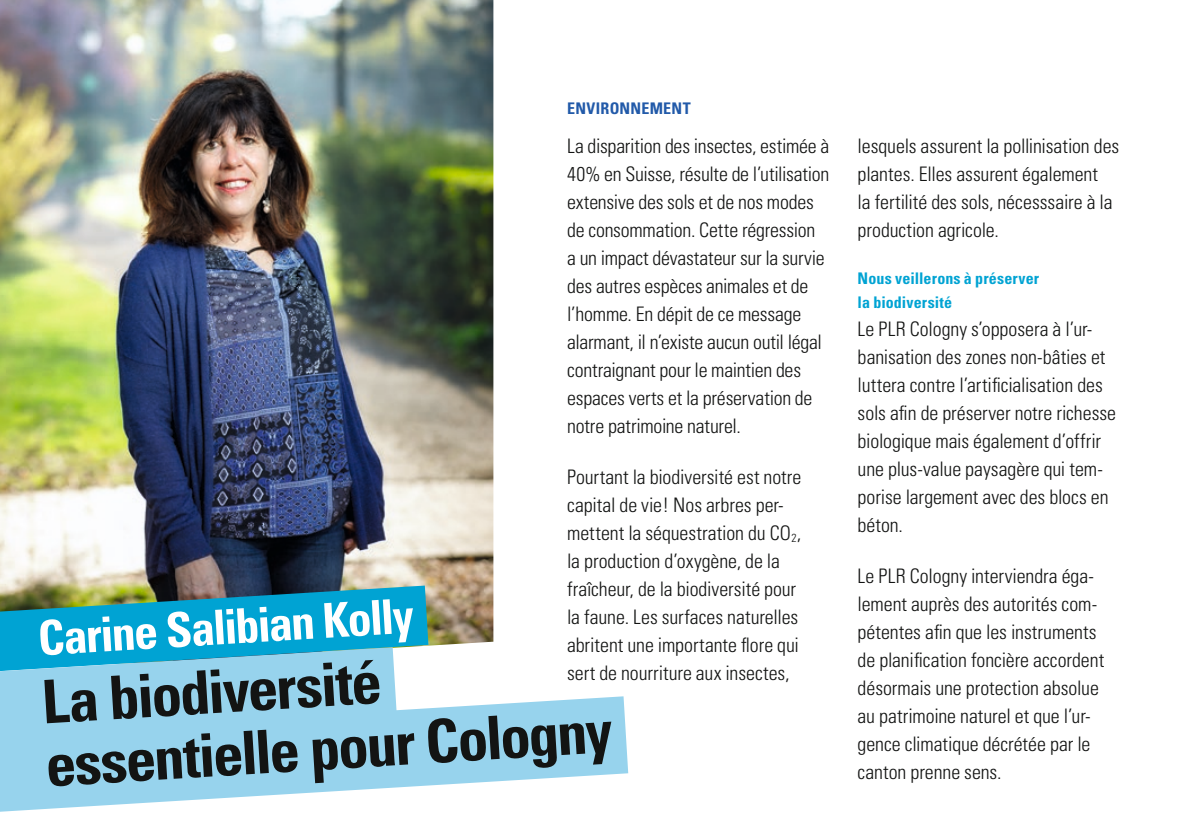
<style>
.page{position:relative;width:1191px;height:840px;background:#fff}
.page>*{position:absolute;margin:0;border:0;box-sizing:border-box;transform-origin:0 0}
.t1{font:700 condensed 60px/63.6px "Univers LT Std";color:#131413}
.t2{font:700 condensed 48px "Univers LT Std";color:#fff}
.TXT_courant{font:300 condensed 20px/28px "Univers LT Std";letter-spacing:-.005em;color:#131413}
.SS_titre{font:700 condensed 16px/24px "Univers LT Std";letter-spacing:.005em;color:#00a3d3}
.dicastère{font:700 condensed 16px "Univers LT Std";letter-spacing:.015em;color:#225aa9}
</style>
<div class="page">
<img style="left:0;top:0;width:493px;height:646px">
<img style="left:0;top:585px;width:428px;height:63px">
<svg style="left:0;top:646px;width:397px;height:50px;fill:#97d3ed"></svg>
<svg style="left:0;top:696px;width:628px;height:115px;fill:#97d3ed"></svg>
<p class="dicastère" style="left:567px;top:98px;width:125px">ENVIRONNEMENT</p>
<p class="TXT_courant" style="left:567px;top:132px;width:264px">La disparition des insectes, estimée à 40% en Suisse, résulte de l’utilisation extensive des sols et de nos modes de consommation. Cette régression a un impact dévastateur sur la survie des autres espèces animales et de l’homme. En dépit de ce message alarmant, il n’existe aucun outil légal contraignant pour le maintien des espaces verts et la préservation de notre patrimoine naturel.</p>
<p class="TXT_courant" style="left:567px;top:463px;width:236px">Pourtant la biodiversité est notre capital de vie! Nos arbres per&shy;mettent la séquestration du CO<sub>2</sub>, la production d’oxygène, de la fraîcheur, de la biodiversité pour la faune. Les surfaces naturelles abritent une importante flore qui sert de nourriture aux insectes,</p>
<p class="t2" style="left:36px;top:610px;width:378px;rotate:-4deg">Carine Salibian Kolly</p>
<p class="t1" style="left:39px;top:671px;width:569px;rotate:-4deg">La biodiversité essentielle pour Cologny</p>
<p class="TXT_courant" style="left:857px;top:132px;width:263px">lesquels assurent la pollinisation des plantes. Elles assurent également<br>la fertilité des sols, nécesssaire à la production agricole.</p>
<p class="SS_titre" style="left:857px;top:266px;width:183px">Nous veillerons à préserver la biodiversité</p>
<p class="TXT_courant" style="left:857px;top:315px;width:260px">Le PLR Cologny s’opposera à l’ur&shy;banisation des zones non-bâties et luttera contre l’artificialisation des sols afin de préserver notre richesse biologique mais également d’offrir une plus-value paysagère qui tem&shy;porise largement avec des blocs en béton.</p>
<p class="TXT_courant" style="left:857px;top:561px;width:248px">Le PLR Cologny interviendra éga&shy;lement auprès des autorités com&shy;pétentes afin que les instruments de planification foncière accordent désormais une protection absolue au patrimoine naturel et que l’ur&shy;gence climatique décrétée par le canton prenne sens.</p>
</div>
